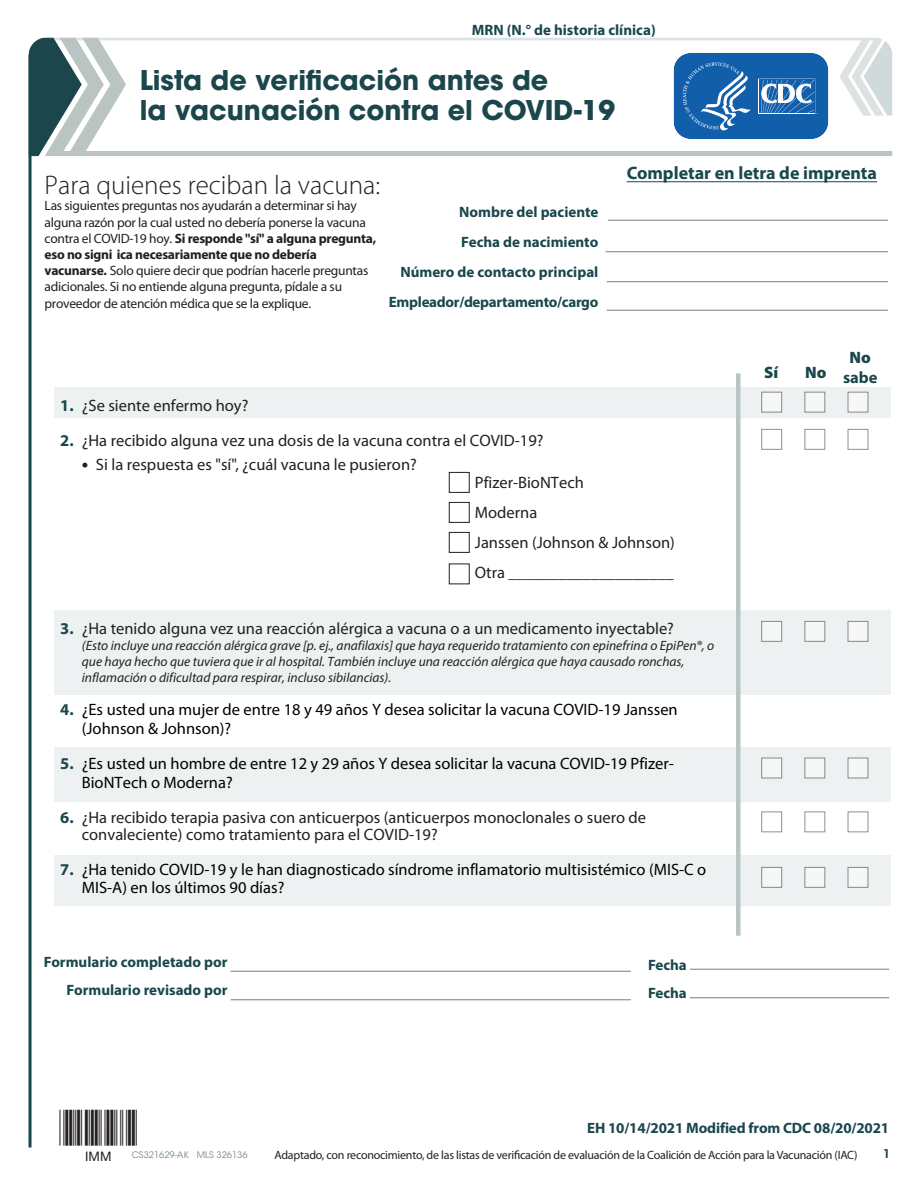
<style>
.page{position:relative;width:918px;height:1188px;background:#fff}
.page>*{position:absolute;margin:0;border:0;box-sizing:border-box;transform-origin:0 0}
.t1{font:700 27px/29.4px "ITC Avant Garde Pro";color:#1a464c}
.t2{font:300 27px "Myriad Pro";color:#231f20}
.t3{font:700 18px "Myriad Pro";color:#19474c}
.t4{font:16.5px/30px "Myriad Pro";color:#231f20}
.t5{font:16.5px/19px "Myriad Pro";color:#000}
.t6{font:700 16.5px/19.8px "Myriad Pro";color:#1a464c;text-align:center}
.t7{font:900 16.5px "Myriad Pro";color:#1a464c}
.t8{font:700 15px/30px "Myriad Pro";color:#19474c;text-align:right}
.t9{font:700 15px "Myriad Pro";letter-spacing:-.01em;color:#1a464c}
.t10{font:13.5px/16.2px "Myriad Pro";letter-spacing:-.02em;color:#231f20}
.t11{font:italic 13.5px/15.8px "Myriad Pro";color:#231f20}
.t12{font:13.2px "Helvetica Neue LT Std";color:#231f20}
.t13{font:12px "Myriad Pro";letter-spacing:-.02em;color:#231f20}
.t14{font:600 12px "ITC Avant Garde Std";color:#1a464c}
.t15{font:9px "ITC Avant Garde Std";color:#7b8b90}
.s1{font-weight:700}
.s2{font-weight:700;color:#1a464c}
.s3{font-family:"Calibri";font-size:15.6px}
.s4{font-weight:900}
</style>
<div class="page">
<svg style="left:28px;top:38px;width:17px;height:118px;background:#2d555b"></svg>
<svg style="left:45px;top:38px;width:847px;height:118px"></svg>
<hr style="left:29px;top:55px;width:3px;height:1093px;background:#1a464c">
<svg style="left:672px;top:51px;width:158px;height:90px;background:#3c7bba"></svg>
<div style="left:54px;top:387px;width:837px;height:31px;background:#eef1f1"></div>
<div style="left:54px;top:610px;width:837px;height:85px;background:#eef1f1"></div>
<div style="left:54px;top:747px;width:837px;height:55px;background:#eef1f1"></div>
<div style="left:54px;top:855px;width:837px;height:50px;background:#eef1f1"></div>
<div style="left:848px;top:392px;width:20px;height:20px;background:#f6f7f7"></div>
<div style="left:805px;top:392px;width:20px;height:20px;background:#f6f7f7"></div>
<div style="left:762px;top:392px;width:20px;height:20px;background:#f6f7f7"></div>
<div style="left:848px;top:621px;width:20px;height:20px;background:#f6f7f7"></div>
<div style="left:805px;top:621px;width:20px;height:20px;background:#f6f7f7"></div>
<div style="left:762px;top:621px;width:20px;height:20px;background:#f6f7f7"></div>
<div style="left:848px;top:758px;width:20px;height:20px;background:#f6f7f7"></div>
<div style="left:805px;top:758px;width:20px;height:20px;background:#f6f7f7"></div>
<div style="left:762px;top:758px;width:20px;height:20px;background:#f6f7f7"></div>
<div style="left:848px;top:867px;width:20px;height:20px;background:#f6f7f7"></div>
<div style="left:805px;top:867px;width:20px;height:20px;background:#f6f7f7"></div>
<div style="left:762px;top:867px;width:20px;height:20px;background:#f6f7f7"></div>
<hr style="left:627px;top:181px;width:250px;height:1px;background:#19474c">
<hr style="left:608px;top:220px;width:280px;height:1px;background:#808385">
<hr style="left:605px;top:251px;width:283px;height:1px;background:#808385">
<hr style="left:607px;top:281px;width:281px;height:1px;background:#808385">
<hr style="left:607px;top:310px;width:281px;height:1px;background:#808385">
<hr style="left:690px;top:969px;width:199px;height:1px;background:#808385">
<hr style="left:690px;top:997px;width:199px;height:1px;background:#808385">
<hr style="left:231px;top:999px;width:400px;height:1px;background:#808285">
<hr style="left:231px;top:971px;width:400px;height:1px;background:#808285">
<div style="left:736px;top:373px;width:5px;height:563px;background:#b9c5c4"></div>
<div style="left:449px;top:472px;width:21px;height:21px;border:1px solid #231f20"></div>
<div style="left:449px;top:502px;width:21px;height:21px;border:1px solid #231f20"></div>
<div style="left:449px;top:531px;width:20px;height:20px;background:#ecebeb"></div>
<div style="left:449px;top:532px;width:20px;height:20px;background:#fff"></div>
<div style="left:449px;top:532px;width:21px;height:21px;border:1px solid #231f20"></div>
<div style="left:449px;top:564px;width:21px;height:20px;border:1px solid #231f20"></div>
<p class="t8" style="left:472px;top:15px;width:185px">MRN (N.° de historia clínica)</p>
<h1 class="t1" style="left:140px;top:66px;width:477px">Lista de verificación antes de<br>la vacunación contra el COVID-19</h1>
<p class="t2" style="left:45px;top:169px;width:337px">Para quienes reciban la vacuna:</p>
<p class="t10" style="left:45px;top:198px;width:333px">Las siguientes preguntas nos ayudarán a determinar si hay alguna razón por la cual usted no debería ponerse la vacuna contra el COVID-19 hoy. <span class="s1">Si responde "sí" a alguna pregunta, eso no signi ica necesariamente que no debería vacunarse.</span> Solo quiere decir que podrían hacerle preguntas adicionales. Si no entiende alguna pregunta, pídale a su proveedor de atención médica que se la explique.</p>
<p class="t8" style="left:389px;top:197px;width:211px">Nombre del paciente<br>Fecha de nacimiento<br>Número de contacto principal<br>Empleador/departamento/cargo</p>
<p class="t4" style="left:60px;top:390px;width:190px"><span class="s2">1.</span> ¿Se siente enfermo hoy?</p>
<p class="t4" style="left:60px;top:425px;width:485px"><span class="s2">2.</span> ¿Ha recibido alguna vez una dosis de la vacuna contra el COVID-19?</p>
<p class="t4" style="left:81px;top:449px;width:337px"><span class="s3">•</span> Si la respuesta es "sí", ¿cuál vacuna le pusieron?</p>
<p class="t3" style="left:627px;top:161px;width:252px">Completar en letra de imprenta</p>
<p class="t7" style="left:764px;top:361px;width:16px">Sí</p>
<p class="t7" style="left:805px;top:361px;width:23px">No</p>
<p class="t6" style="left:843px;top:347px;width:36px"><span class="s4">No </span>sabe</p>
<p class="t4" style="left:475px;top:467px;width:202px">Pfizer-BioNTech<br>Moderna<br>Janssen (Johnson &amp; Johnson)<br>Otra ____________________</p>
<p class="t4" style="left:60px;top:613px;width:615px"><span class="s2">3.</span> ¿Ha tenido alguna vez una reacción alérgica a vacuna o a un medicamento inyectable?</p>
<p class="t11" style="left:82px;top:638px;width:634px">(Esto incluye una reacción alérgica grave [p. ej., anafilaxis] que haya requerido tratamiento con epinefrina o EpiPen®, o que haya hecho que tuviera que ir al hospital. También incluye una reacción alérgica que haya causado ronchas, inflamación o dificultad para respirar, incluso sibilancias).</p>
<p class="t5" style="left:82px;top:699px;width:597px;text-indent:-22px"><span class="s2">4.</span> ¿Es usted una mujer de entre 18 y 49 años Y desea solicitar la vacuna COVID-19 Janssen (Johnson &amp; Johnson)?</p>
<p class="t5" style="left:82px;top:754px;width:594px;line-height:18.5px;text-indent:-22px"><span class="s2">5.</span> ¿Es usted un hombre de entre 12 y 29 años Y desea solicitar la vacuna COVID-19 Pfizer-<br>BioNTech o Moderna?</p>
<p class="t4" style="left:82px;top:809px;width:566px;line-height:17.1px;text-indent:-22px"><span class="s2">6.</span> ¿Ha recibido terapia pasiva con anticuerpos (anticuerpos monoclonales o suero de convaleciente) como tratamiento para el COVID-19?</p>
<p class="t5" style="left:82px;top:860px;width:626px;line-height:17.7px;text-indent:-22px"><span class="s2">7.</span> ¿Ha tenido COVID-19 y le han diagnosticado síndrome inflamatorio multisistémico (MIS-C o<br>MIS-A) en los últimos 90 días?</p>
<p class="t8" style="left:44px;top:947px;width:185px;line-height:28.5px">Formulario completado por<br>Formulario revisado por</p>
<p class="t8" style="left:648px;top:950px;width:40px;line-height:28.5px;text-align:left">Fecha<br>Fecha</p>
<p class="t12" style="left:85px;top:1148px;width:28px">IMM</p>
<p class="t9" style="left:587px;top:1118px;width:304px">EH 10/14/2021 Modified from CDC 08/20/2021</p>
<p class="t15" style="left:132px;top:1149px;width:117px">CS321629-AK MLS 326136</p>
<p class="t14" style="left:883px;top:1146px;width:9px">1</p>
<p class="t13" style="left:274px;top:1147px;width:585px">Adaptado, con reconocimiento, de las listas de verificación de evaluación de la Coalición de Acción para la Vacunación (IAC)</p>
</div>
